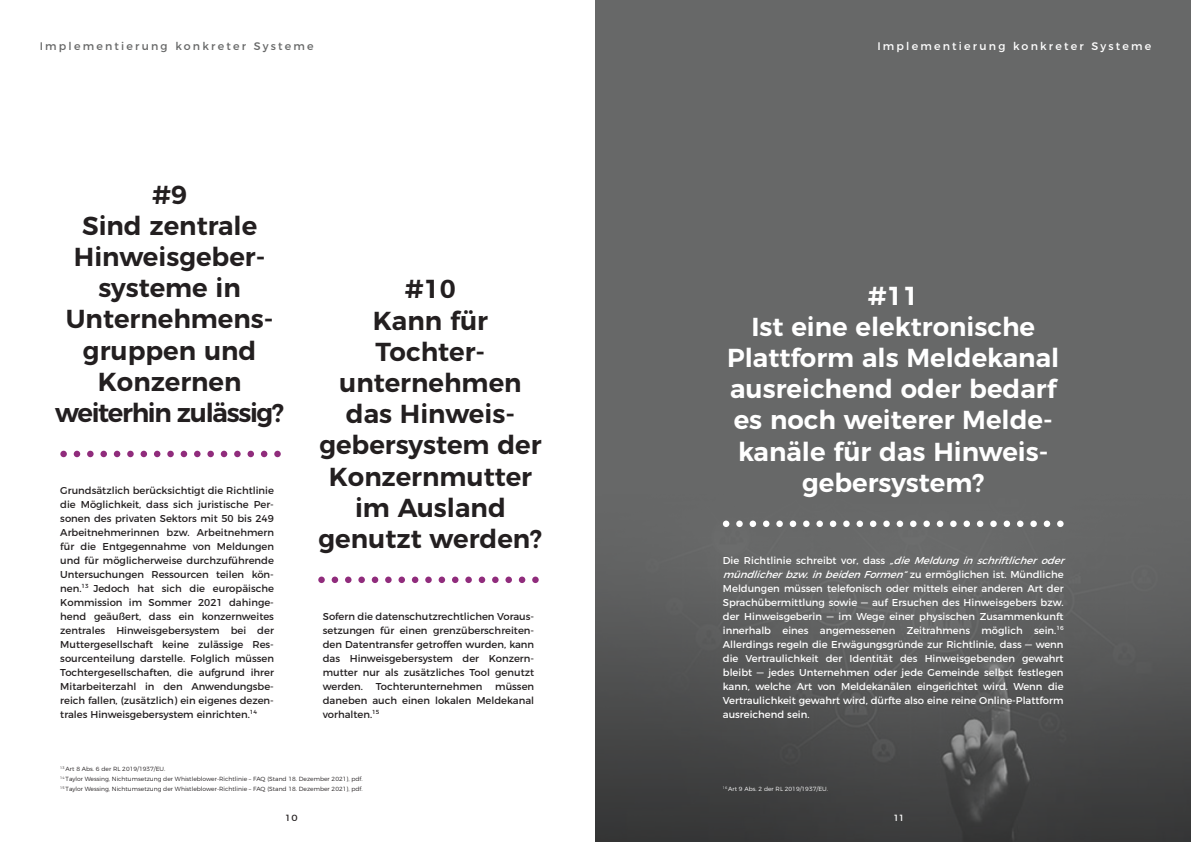
<style>
.page{position:relative;width:1191px;height:842px;background:#fff}
.page>*{position:absolute;margin:0;border:0;box-sizing:border-box;transform-origin:0 0}
.Überschrift{font:600 26px/31.2px "Montserrat";color:#231f20;text-align:center}
.Überschrift-2{font:600 26px/31.2px "Montserrat";color:#fff;text-align:center}
.Überschrift-3{font:600 26px "Montserrat";letter-spacing:-.05em;color:#231f20}
.Kopfzeile___rechtsbü{font:11px "Montserrat";letter-spacing:.2em;color:#676868}
.Kopfzeile___rechtsbü-2{font:11px "Montserrat";letter-spacing:.2em;color:#fff}
.Textkörper{font:10px/14px "Montserrat";color:#231f20;text-align:justify}
.Textkörper-2{font:10px/14px "Montserrat";color:#fff}
.t1{font:9px "Montserrat";color:#231f20}
.t2{font:9px "Montserrat";color:#fff}
.Beschriftungstext{font:300 6px "Montserrat";color:#231f20}
.Beschriftungstext-2{font:300 6px "Montserrat";color:#fff}
.s1{font-style:italic}
</style>
<div class="page">
<div style="left:595px;top:0;width:596px;height:842px;background:#676868"></div>
<img style="left:595px;top:520px;width:596px;height:322px">
<div style="left:896px;top:521px;width:7px;height:6px;background:#fff;border-radius:50%"></div>
<svg style="left:950px;top:521px;width:6px;height:6px"></svg>
<div style="left:1003px;top:521px;width:7px;height:6px;background:#fff;border-radius:50%"></div>
<div style="left:1043px;top:521px;width:7px;height:6px;background:#fff;border-radius:50%"></div>
<svg style="left:843px;top:521px;width:6px;height:6px"></svg>
<div style="left:789px;top:521px;width:7px;height:6px;background:#fff;border-radius:50%"></div>
<svg style="left:736px;top:521px;width:6px;height:6px"></svg>
<div style="left:923px;top:521px;width:7px;height:6px;background:#fff;border-radius:50%"></div>
<svg style="left:977px;top:521px;width:6px;height:6px"></svg>
<svg style="left:1030px;top:521px;width:6px;height:6px"></svg>
<svg style="left:870px;top:521px;width:6px;height:6px"></svg>
<div style="left:816px;top:521px;width:7px;height:6px;background:#fff;border-radius:50%"></div>
<svg style="left:763px;top:521px;width:6px;height:6px"></svg>
<svg style="left:910px;top:521px;width:6px;height:6px"></svg>
<div style="left:963px;top:521px;width:7px;height:6px;background:#fff;border-radius:50%"></div>
<svg style="left:1017px;top:521px;width:6px;height:6px"></svg>
<svg style="left:1057px;top:521px;width:6px;height:6px"></svg>
<div style="left:856px;top:521px;width:7px;height:6px;background:#fff;border-radius:50%"></div>
<svg style="left:803px;top:521px;width:6px;height:6px"></svg>
<div style="left:749px;top:521px;width:7px;height:6px;background:#fff;border-radius:50%"></div>
<svg style="left:883px;top:521px;width:6px;height:6px"></svg>
<div style="left:936px;top:521px;width:7px;height:6px;background:#fff;border-radius:50%"></div>
<svg style="left:990px;top:521px;width:6px;height:6px"></svg>
<svg style="left:830px;top:521px;width:6px;height:6px"></svg>
<div style="left:776px;top:521px;width:7px;height:6px;background:#fff;border-radius:50%"></div>
<svg style="left:723px;top:521px;width:6px;height:6px"></svg>
<div style="left:492px;top:576px;width:6px;height:7px;background:#902c7c;border-radius:50%"></div>
<div style="left:438px;top:576px;width:7px;height:7px;background:#902c7c;border-radius:50%"></div>
<div style="left:385px;top:576px;width:7px;height:7px;background:#902c7c;border-radius:50%"></div>
<div style="left:332px;top:576px;width:6px;height:7px;background:#902c7c;border-radius:50%"></div>
<div style="left:519px;top:576px;width:6px;height:7px;background:#902c7c;border-radius:50%"></div>
<div style="left:465px;top:576px;width:7px;height:7px;background:#902c7c;border-radius:50%"></div>
<div style="left:412px;top:576px;width:6px;height:7px;background:#902c7c;border-radius:50%"></div>
<div style="left:358px;top:576px;width:7px;height:7px;background:#902c7c;border-radius:50%"></div>
<div style="left:505px;top:576px;width:7px;height:7px;background:#902c7c;border-radius:50%"></div>
<div style="left:452px;top:576px;width:6px;height:7px;background:#902c7c;border-radius:50%"></div>
<div style="left:398px;top:576px;width:7px;height:7px;background:#902c7c;border-radius:50%"></div>
<div style="left:345px;top:576px;width:6px;height:7px;background:#902c7c;border-radius:50%"></div>
<div style="left:479px;top:576px;width:6px;height:7px;background:#902c7c;border-radius:50%"></div>
<div style="left:532px;top:576px;width:7px;height:7px;background:#902c7c;border-radius:50%"></div>
<div style="left:425px;top:576px;width:7px;height:7px;background:#902c7c;border-radius:50%"></div>
<div style="left:372px;top:576px;width:6px;height:7px;background:#902c7c;border-radius:50%"></div>
<div style="left:318px;top:576px;width:7px;height:7px;background:#902c7c;border-radius:50%"></div>
<div style="left:234px;top:451px;width:7px;height:6px;background:#902c7c;border-radius:50%"></div>
<svg style="left:181px;top:451px;width:6px;height:6px"></svg>
<div style="left:127px;top:451px;width:7px;height:6px;background:#902c7c;border-radius:50%"></div>
<svg style="left:74px;top:451px;width:6px;height:6px"></svg>
<svg style="left:261px;top:451px;width:6px;height:6px"></svg>
<div style="left:207px;top:451px;width:7px;height:6px;background:#902c7c;border-radius:50%"></div>
<svg style="left:154px;top:451px;width:6px;height:6px"></svg>
<div style="left:100px;top:451px;width:7px;height:6px;background:#902c7c;border-radius:50%"></div>
<div style="left:247px;top:451px;width:7px;height:6px;background:#902c7c;border-radius:50%"></div>
<svg style="left:194px;top:451px;width:6px;height:6px"></svg>
<svg style="left:141px;top:451px;width:6px;height:6px"></svg>
<div style="left:87px;top:451px;width:7px;height:6px;background:#902c7c;border-radius:50%"></div>
<svg style="left:221px;top:451px;width:6px;height:6px"></svg>
<div style="left:274px;top:451px;width:7px;height:6px;background:#902c7c;border-radius:50%"></div>
<div style="left:167px;top:451px;width:7px;height:6px;background:#902c7c;border-radius:50%"></div>
<svg style="left:114px;top:451px;width:6px;height:6px"></svg>
<div style="left:60px;top:451px;width:7px;height:6px;background:#902c7c;border-radius:50%"></div>
<p class="Kopfzeile___rechtsbü" style="left:40px;top:38px;width:275px">Implementierung konkreter Systeme</p>
<p class="Kopfzeile___rechtsbü-2" style="left:877px;top:38px;width:275px">Implementierung konkreter Systeme</p>
<p class="Überschrift" style="left:152px;top:177px;width:37px">#9</p>
<p class="Überschrift" style="left:74px;top:208px;width:193px">Sind zentrale<br>Hinweisgeber&shy;systeme in</p>
<p class="Überschrift" style="left:66px;top:301px;width:209px">Unternehmens&shy;gruppen und<br>Konzernen</p>
<p class="Überschrift-3" style="left:55px;top:392px;width:230px">weiterhin zulässig?</p>
<p class="Textkörper" style="left:60px;top:482px;width:215px">Grundsätzlich berücksichtigt die Richtlinie</p>
<p class="Textkörper" style="left:60px;top:496px;width:215px">die Möglichkeit, dass sich juristische Per&shy;sonen des privaten Sektors mit 50 bis 249<br>Arbeitnehmerinnen bzw. Arbeitnehmern für die Entgegennahme von Meldungen und für möglicherweise durchzuführende Untersuchungen Ressourcen teilen kön&shy;nen.<sup>13</sup> Jedoch hat sich die europäische Kommission im Sommer 2021 dahinge&shy;hend geäußert, dass ein konzernweites zentrales Hinweisgebersystem bei der Muttergesellschaft keine zulässige Res&shy;sourcenteilung darstelle. Folglich müssen Tochtergesellschaften, die aufgrund ihrer Mitarbeiterzahl in den Anwendungsbe&shy;reich fallen, (zusätzlich) ein eigenes dezen&shy;trales Hinweisgebersystem einrichten.<sup>14</sup></p>
<p class="Überschrift" style="left:405px;top:271px;width:53px">#10</p>
<p class="Überschrift" style="left:373px;top:303px;width:117px">Kann für</p>
<p class="Überschrift" style="left:318px;top:334px;width:225px">Tochter&shy;unternehmen das Hinweis&shy;gebersystem der<br>Konzernmutter im Ausland genutzt werden?</p>
<p class="Textkörper" style="left:323px;top:608px;width:213px">Sofern die datenschutzrechtlichen Voraus&shy;setzungen für einen grenzüberschreiten&shy;den Datentransfer getroffen wurden, kann das Hinweisgebersystem der Konzern&shy;mutter nur als zusätzliches Tool genutzt werden.</p>
<p class="Textkörper" style="left:323px;top:678px;width:213px;text-indent:172px">müssen daneben auch einen lokalen Meldekanal vorhalten.<sup>15</sup></p>
<p class="Textkörper" style="left:376px;top:678px;width:108px">Tochterunternehmen</p>
<p class="Überschrift-2" style="left:867px;top:278px;width:53px">#11</p>
<p class="Überschrift-2" style="left:727px;top:309px;width:334px">Ist eine elektronische<br>Plattform als Meldekanal ausreichend oder bedarf es noch weiterer Melde&shy;kanäle für das Hinweis-</p>
<p class="Überschrift-2" style="left:802px;top:465px;width:184px">gebersystem?</p>
<p class="Textkörper-2" style="left:723px;top:552px;width:347px">D i e R i c h t l i n i e s c h r e i b t vo r , d a s s <span class="s1">„dieMeldunginschriftlicheroder mündlicherbzw.inbeidenFormen“</span>z u e r m ö g l i c h e n i s t . M ü n d l i c h e Meldungen müssen telefonisch oder mittels einer anderen Art der Sprachübermittlung sowie — auf Ersuchen des Hinweisgebers bzw. der Hinweisgeberin — im Wege einer physischen Zusammenkunft innerhalb eines angemessenen Zeitrahmens möglich sein.<sup>16<br></sup>Allerdings regeln die Erwägungsgründe zur Richtlinie, dass — wenn die Vertraulichkeit der Identität des Hinweisgebenden gewahrt bleibt — jedes Unternehmen oder jede Gemeinde selbst festlegen kann, welche Art von Meldekanälen eingerichtet wird. Wenn die Vertraulichkeit gewahrt wird, dürfte also eine reine Online-Plattform ausreichend sein.</p>
<p class="Beschriftungstext" style="left:60px;top:764px;width:107px"><sup>13</sup> Art 8 Abs. 6 der RL 2019/1937/EU.</p>
<p class="Beschriftungstext" style="left:60px;top:774px;width:304px"><sup>14</sup> Taylor Wessing, Nichtumsetzung der Whistleblower-Richtlinie – FAQ (Stand 18. Dezember 2021), pdf.</p>
<p class="Beschriftungstext" style="left:60px;top:784px;width:304px"><sup>15</sup> Taylor Wessing, Nichtumsetzung der Whistleblower-Richtlinie – FAQ (Stand 18. Dezember 2021), pdf.</p>
<p class="Beschriftungstext-2" style="left:723px;top:784px;width:107px"><sup>16</sup> Art 9 Abs. 2 der RL 2019/1937/EU.</p>
<p class="t1" style="left:286px;top:810px;width:13px">10</p>
<p class="t2" style="left:894px;top:810px;width:10px">11</p>
</div>
